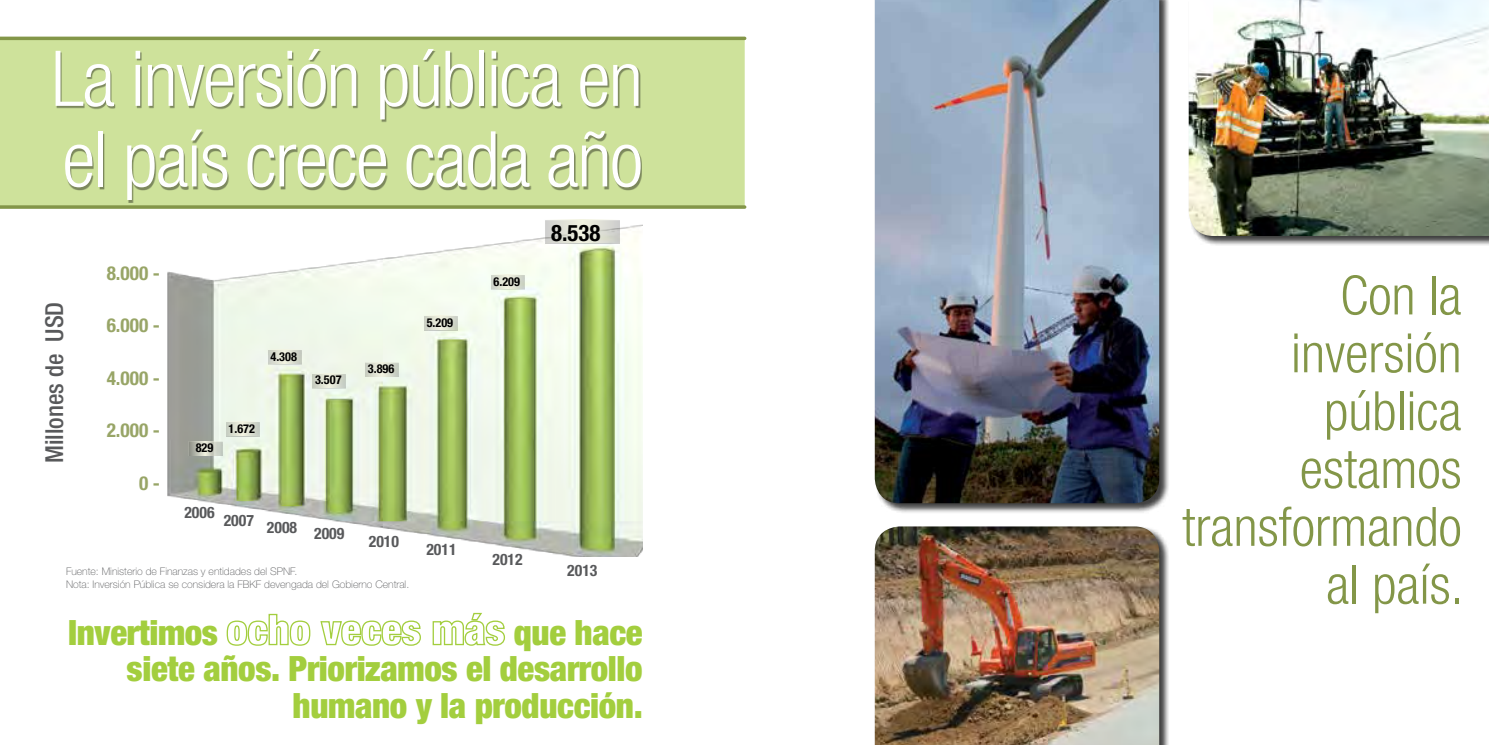
<style>
.page{position:relative;width:1489px;height:745px;background:#fff}
.page>*{position:absolute;margin:0;border:0;box-sizing:border-box;transform-origin:0 0}
.t1{font:300 condensed 77px/80.5px "Helvetica Neue LT Std";letter-spacing:-.02em;color:#fff}
.t2{font:300 condensed 54.25px/57.8px "Helvetica Neue LT Std";color:#839648;text-align:right}
.t3{font:900 condensed 34.82px/36.8px "Helvetica Neue LT Std";letter-spacing:-.01em;color:#a3ce3e;text-align:right}
.t4{font:500 condensed 24.85px "Helvetica Neue LT Std";color:#58595b}
.t5{font:700 condensed 22.75px "Helvetica Neue LT Std";color:#000}
.t6{font:700 condensed 19.25px "Helvetica Neue LT Std";color:#98a567}
.t7{font:700 condensed 15.75px "Helvetica Neue LT Std";color:#58595b}
.t8{font:700 condensed 12.25px "Helvetica Neue LT Std";color:#000}
.t9{font:100 10.5px/12.6px "Helvetica Neue LT Std";color:#58595b}
</style>
<div class="page">
<div style="left:874px;top:0;width:295px;height:513px;background:#000;opacity:.75"></div>
<img style="left:874px;top:0;width:285px;height:503px">
<div style="left:874px;top:525px;width:295px;height:219px;background:#000;opacity:.75"></div>
<img style="left:874px;top:526px;width:285px;height:218px">
<div style="left:1188px;top:0;width:300px;height:246px;background:#000;opacity:.75"></div>
<img style="left:1188px;top:0;width:300px;height:236px">
<svg style="left:0;top:37px;width:746px;height:172px;fill:#cee29b"></svg>
<div style="left:57px;top:51px;width:585px;height:151px;background:#000;opacity:.4"></div>
<svg style="left:226px;top:613px;width:85px;height:33px"></svg>
<svg style="left:320px;top:620px;width:101px;height:26px"></svg>
<svg style="left:432px;top:612px;width:73px;height:34px"></svg>
<svg style="left:167px;top:224px;width:476px;height:332px"></svg>
<div style="left:189px;top:441px;width:33px;height:15px;background:#000;opacity:.2"></div>
<svg style="left:188px;top:440px;width:33px;height:15px"></svg>
<div style="left:226px;top:422px;width:34px;height:15px;background:#c4cbc2"></div>
<svg style="left:225px;top:421px;width:33px;height:15px"></svg>
<div style="left:268px;top:350px;width:33px;height:14px;background:#000;opacity:.2"></div>
<svg style="left:267px;top:349px;width:33px;height:14px"></svg>
<div style="left:312px;top:373px;width:34px;height:15px;background:#000;opacity:.2"></div>
<svg style="left:311px;top:372px;width:34px;height:15px"></svg>
<div style="left:365px;top:362px;width:34px;height:15px;background:#000;opacity:.2"></div>
<svg style="left:364px;top:361px;width:34px;height:15px"></svg>
<div style="left:424px;top:316px;width:34px;height:14px;background:#c8cfc3"></div>
<svg style="left:423px;top:315px;width:33px;height:14px"></svg>
<div style="left:491px;top:275px;width:33px;height:14px;background:#000;opacity:.2"></div>
<svg style="left:490px;top:274px;width:33px;height:14px"></svg>
<div style="left:545px;top:220px;width:75px;height:24px;background:#cacdc8"></div>
<svg style="left:544px;top:219px;width:75px;height:24px"></svg>
<h1 class="t1" style="left:51px;top:38px;width:593px">La inversión pública en el país crece cada año</h1>
<h3 class="t4" style="left:40px;top:462px;width:163px;rotate:-90deg">Millones de USD</h3>
<h3 class="t6" style="left:107px;top:261px;width:55px">8.000 -</h3>
<h3 class="t6" style="left:107px;top:313px;width:55px">6.000 -</h3>
<h3 class="t6" style="left:107px;top:366px;width:55px">4.000 -</h3>
<h3 class="t6" style="left:107px;top:418px;width:55px">2.000 -</h3>
<h3 class="t6" style="left:139px;top:471px;width:22px">0 -</h3>
<p class="t8" style="left:270px;top:349px;width:28px">4.308</p>
<p class="t8" style="left:196px;top:440px;width:19px">829</p>
<p class="t8" style="left:228px;top:421px;width:28px">1.672</p>
<p class="t8" style="left:315px;top:372px;width:28px">3.507</p>
<p class="t8" style="left:368px;top:361px;width:28px">3.896</p>
<p class="t8" style="left:426px;top:315px;width:28px">5.209</p>
<p class="t8" style="left:493px;top:274px;width:28px">6.209</p>
<h3 class="t5" style="left:551px;top:219px;width:51px">8.538</h3>
<h3 class="t7" style="left:184px;top:502px;width:32px">2006</h3>
<h3 class="t7" style="left:224px;top:510px;width:32px">2007</h3>
<h3 class="t7" style="left:267px;top:517px;width:32px">2008</h3>
<h3 class="t7" style="left:314px;top:523px;width:32px">2009</h3>
<h3 class="t7" style="left:369px;top:531px;width:32px">2010</h3>
<h3 class="t7" style="left:426px;top:539px;width:32px">2011</h3>
<h3 class="t7" style="left:492px;top:549px;width:32px">2012</h3>
<p class="t9" style="left:66px;top:565px;width:345px">Fuente: Ministerio de Finanzas y entidades del SPNF.<br>Nota: Inversión Pública se considera la FBKF devengada del Gobierno Central.</p>
<h3 class="t7" style="left:567px;top:560px;width:32px">2013</h3>
<h3 class="t3" style="left:68px;top:612px;width:152px">Invertimos</h3>
<h3 class="t3" style="left:127px;top:612px;width:517px">que hace<br>siete años. Priorizamos el desarrollo humano y la producción.</h3>
<h2 class="t2" style="left:1182px;top:266px;width:283px">Con la inversión pública estamos transformando al país.</h2>
</div>
